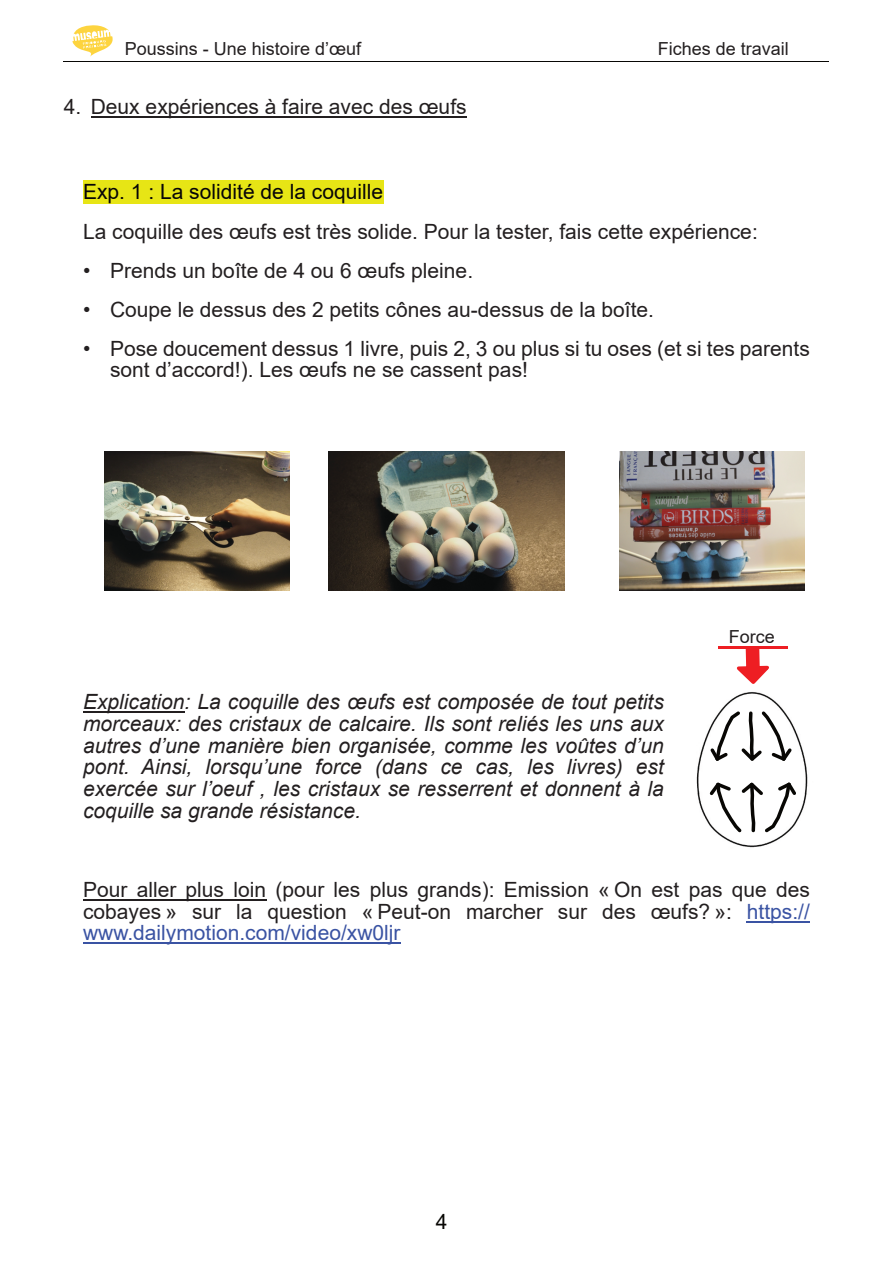
<style>
.page{position:relative;width:893px;height:1263px;background:#fff}
.page>*{position:absolute;margin:0;border:0;box-sizing:border-box;transform-origin:0 0}
.t1{font:21px/21.8px "Arial";color:#231f20}
.t2{font:italic 21px/21.8px "Arial";color:#231f20;text-align:justify}
.t3{font:21px "Arial";color:#070507}
.t4{font:21px "Arial";color:#080704}
.t5{font:18px "Arial";color:#231f20}
.s1{color:#3a53a3}
</style>
<div class="page">
<hr style="left:64px;top:61px;width:765px;height:1px;background:#080704">
<svg style="left:72px;top:25px;width:41px;height:32px"></svg>
<hr style="left:91px;top:116px;width:376px;height:2px;background:#231f20">
<div style="left:83px;top:180px;width:300px;height:24px;background:#e7e515"></div>
<hr style="left:83px;top:711px;width:102px;height:2px;background:#231f20">
<hr style="left:83px;top:899px;width:183px;height:2px;background:#231f20">
<hr style="left:747px;top:921px;width:63px;height:1px;background:#3a53a3">
<hr style="left:83px;top:943px;width:317px;height:1px;background:#3a53a3">
<img style="left:329px;top:452px;width:235px;height:139px">
<img style="left:104px;top:452px;width:186px;height:139px">
<img style="left:619px;top:452px;width:186px;height:139px">
<img style="left:696px;top:692px;width:112px;height:156px">
<svg style="left:707px;top:708px;width:88px;height:58px"></svg>
<svg style="left:707px;top:777px;width:92px;height:58px"></svg>
<svg style="left:730px;top:648px;width:46px;height:36px"></svg>
<hr style="left:718px;top:646px;width:70px;height:2px;background:#ee1e23">
<p class="t5" style="left:125px;top:42px;width:238px">Poussins - Une histoire d’œuf</p>
<p class="t5" style="left:658px;top:42px;width:133px">Fiches de travail</p>
<p class="t1" style="left:64px;top:98px;width:404px">4. Deux expériences à faire avec des œufs</p>
<p class="t3" style="left:83px;top:184px;width:302px">Exp. 1 : La solidité de la coquille</p>
<p class="t1" style="left:83px;top:223px;width:676px">La coquille des œufs est très solide. Pour la tester, fais cette expérience:</p>
<p class="t1" style="left:83px;top:262px;width:392px">• Prends un boîte de 4 ou 6 œufs pleine.</p>
<p class="t1" style="left:83px;top:301px;width:573px">• Coupe le dessus des 2 petits cônes au-dessus de la boîte.</p>
<p class="t1" style="left:110px;top:340px;width:701px;line-height:21px;text-indent:-27px">• Pose doucement dessus 1 livre, puis 2, 3 ou plus si tu oses (et si tes parents sont d’accord!). Les œufs ne se cassent pas!</p>
<p class="t2" style="left:83px;top:693px;width:582px">Explication: La coquille des œufs est composée de tout petits morceaux: des cristaux de calcaire. Ils sont reliés les uns aux autres d’une manière bien organisée, comme les voûtes d’un pont. Ainsi, lorsqu’une force (dans ce cas, les livres) est exercée sur l’oeuf , les cristaux se resserrent et donnent à la coquille sa grande résistance.</p>
<p class="t5" style="left:729px;top:629px;width:48px">Force</p>
<p class="t1" style="left:83px;top:881px;width:728px;text-align:justify">Pour aller plus loin (pour les plus grands): Emission « On est pas que des cobayes » sur la question « Peut-on marcher sur des œufs? »: <span class="s1">https:// www.dailymotion.com/video/xw0ljr</span></p>
<p class="t4" style="left:436px;top:1214px;width:13px">4</p>
</div>
